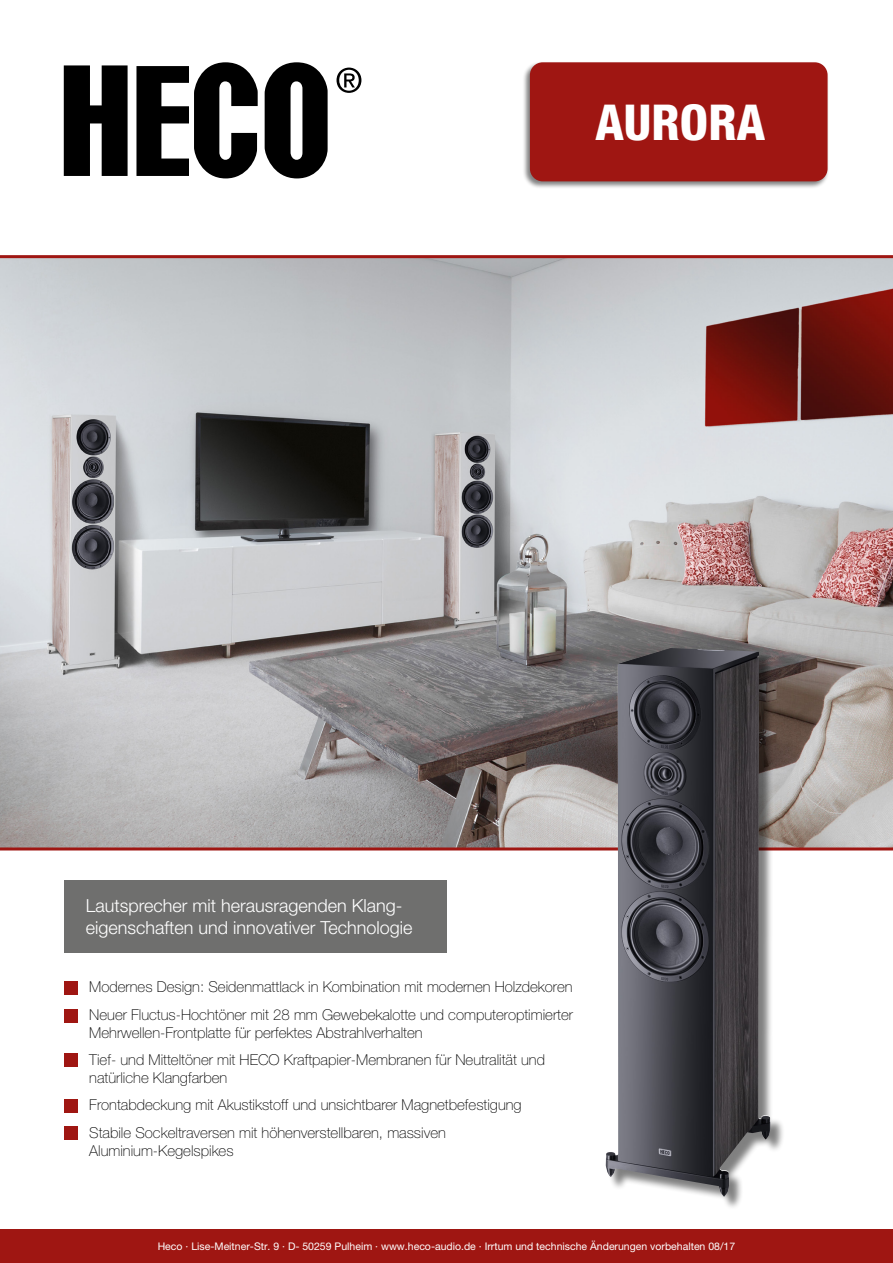
<style>
.page{position:relative;width:893px;height:1263px;background:#fff}
.page>*{position:absolute;margin:0;border:0;box-sizing:border-box;transform-origin:0 0}
.t1{font:800 condensed 49.5px "Helvetica Neue LT Pro";color:#fff}
.t2{font:300 18px/21.6px "Helvetica Neue LT Pro";color:#fff}
.t3{font:100 15px/18px "Helvetica Neue LT Pro";color:#000}
.t4{font:10.5px "Helvetica Neue LT Pro";color:#fff}
</style>
<div class="page">
<svg style="left:64px;top:65px;width:64px;height:111px;background:#292929"></svg>
<svg style="left:136px;top:62px;width:122px;height:116px"></svg>
<svg style="left:336px;top:68px;width:25px;height:25px"></svg>
<svg style="left:265px;top:62px;width:63px;height:116px"></svg>
<div style="left:523px;top:61px;width:306px;height:128px;background:#000;opacity:.5"></div>
<div style="left:530px;top:62px;width:298px;height:119px;background:#9f1612;border-radius:13px"></div>
<div style="left:0;top:1229px;width:893px;height:34px;background:#9f1612"></div>
<svg style="left:0;top:255px;width:893px;height:595px;background:#aea8aa"></svg>
<div style="left:607px;top:649px;width:178px;height:562px;background:#000;opacity:.5"></div>
<img style="left:606px;top:648px;width:164px;height:548px">
<div style="left:64px;top:880px;width:382px;height:72px;background:#6f6f6e"></div>
<div style="left:64px;top:981px;width:14px;height:13px;background:#9f1612"></div>
<div style="left:64px;top:1009px;width:14px;height:14px;background:#9f1612"></div>
<div style="left:64px;top:1053px;width:14px;height:14px;background:#9f1612"></div>
<div style="left:64px;top:1099px;width:14px;height:14px;background:#9f1612"></div>
<div style="left:64px;top:1126px;width:14px;height:14px;background:#9f1612"></div>
<h1 class="t1" style="left:596px;top:92px;width:171px">AURORA</h1>
<p class="t2" style="left:86px;top:894px;width:328px">Lautsprecher mit herausragenden Klang&shy;eigenschaften und innovativer Technologie</p>
<p class="t3" style="left:89px;top:978px;width:485px">Modernes Design: Seidenmattlack in Kombination mit modernen Holzdekoren</p>
<p class="t3" style="left:89px;top:1005px;width:485px">Neuer Fluctus-Hochtöner mit 28 mm Gewebekalotte und computeroptimierter<br>Mehrwellen-Frontplatte für perfektes Abstrahlverhalten</p>
<p class="t3" style="left:89px;top:1051px;width:457px">Tief- und Mitteltöner mit HECO Kraftpapier-Membranen für Neutralität und natürliche Klangfarben</p>
<p class="t3" style="left:89px;top:1096px;width:434px">Frontabdeckung mit Akustikstoff und unsichtbarer Magnetbefestigung</p>
<p class="t3" style="left:89px;top:1123px;width:358px">Stabile Sockeltraversen mit höhenverstellbaren, massiven<br>Aluminium-Kegelspikes</p>
<p class="t4" style="left:158px;top:1240px;width:579px">Heco · Lise-Meitner-Str. 9 · D- 50259 Pulheim · www.heco-audio.de · Irrtum und technische Änderungen vorbehalten 08/17</p>
</div>
